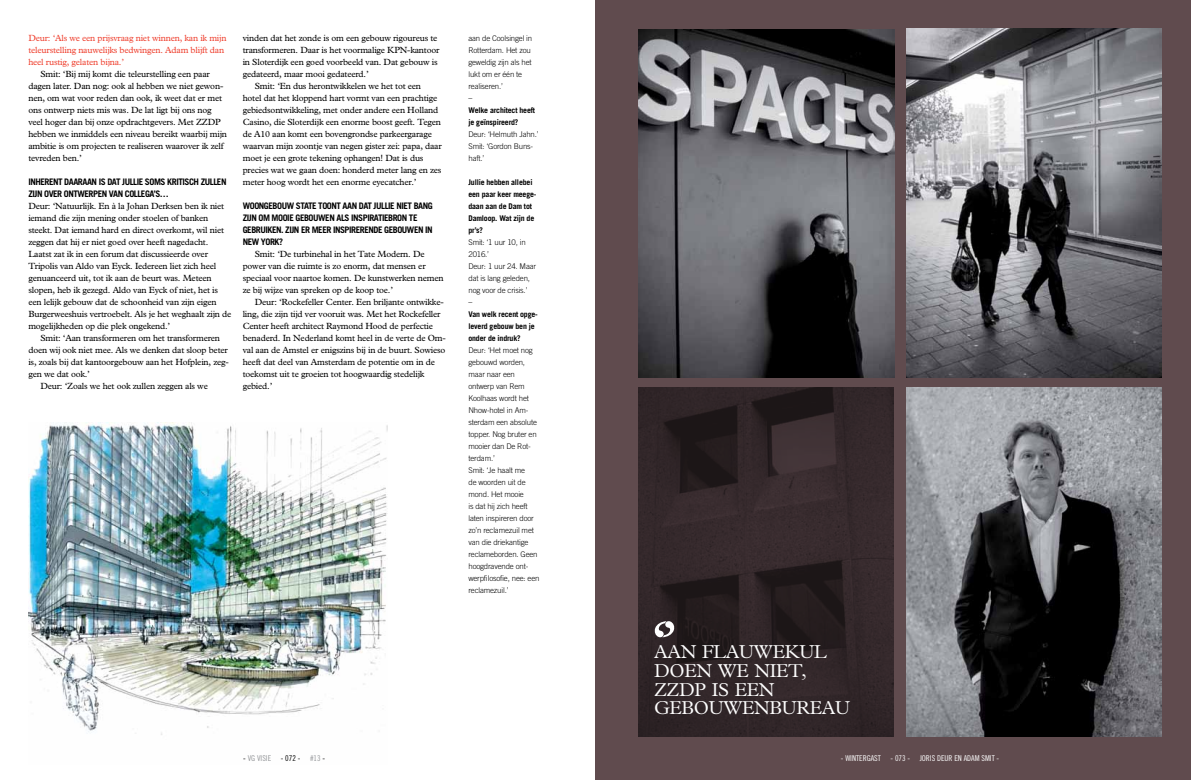
<style>
.page{position:relative;width:1191px;height:780px;background:#fff}
.page>*{position:absolute;margin:0;border:0;box-sizing:border-box;transform-origin:0 0}
.t1{font:300 18.8px/18.8px "M Plantin";letter-spacing:-.02em;color:#fff}
.t2{font:9px/12px "M Plantin";letter-spacing:-.02em;color:#000}
.t3{font:700 9px/12px "Trade Gothic";letter-spacing:-.05em;color:#000}
.t4{font:9px/12px "M Plantin";letter-spacing:-.02em;color:#ef4130}
.t5{font:8px "Trade Gothic Cond Eighteen";color:#fff}
.t6{font:8px "Trade Gothic Cond Eighteen";color:#000}
.t7{font:8px "Trade Gothic Cond Eighteen";color:#939598}
.t8{font:300 7.8px/12px "Trade Gothic";letter-spacing:-.02em;color:#000}
.t9{font:700 7.8px/12px "Trade Gothic";letter-spacing:-.02em;color:#000}
.s1{color:#000}
.s2{color:#939598}
</style>
<div class="page">
<img style="left:28px;top:422px;width:359px;height:313px">
<div style="left:595px;top:0;width:596px;height:780px;background:#604b4e"></div>
<img style="left:906px;top:387px;width:255px;height:349px">
<img style="left:638px;top:29px;width:256px;height:348px">
<img style="left:638px;top:387px;width:255px;height:349px">
<img style="left:906px;top:28px;width:255px;height:349px">
<svg style="left:654px;top:620px;width:21px;height:17px"></svg>
<p class="t4" style="left:28px;top:32px;width:200px">Deur: ‘Als we een prijsvraag niet winnen, kan ik mijn teleurstelling nauwelijks bedwingen. Adam blijft dan heel rustig, gelaten bijna.’</p>
<p class="t2" style="left:28px;top:68px;width:200px;text-indent:12px">Smit: ‘Bij mij komt die teleurstelling een paar dagen later. Dan nog: ook al hebben we niet gewon&shy;nen, om wat voor reden dan ook, ik weet dat er met ons ontwerp niets mis was. De lat ligt bij ons nog veel hoger dan bij onze opdrachtgevers. Met ZZDP hebben we inmiddels een niveau bereikt waarbij mijn ambitie is om projecten te realiseren waarover ik zelf tevreden ben.’</p>
<p class="t3" style="left:28px;top:176px;width:200px">INHERENT DAARAAN IS DAT JULLIE SOMS KRITISCH ZULLEN<br>ZIJN OVER ONTWERPEN VAN COLLEGA’S…</p>
<p class="t2" style="left:28px;top:200px;width:204px">Deur: ‘Natuurlijk. En à la Johan Derksen ben ik niet iemand die zijn mening onder stoelen of banken steekt. Dat iemand hard en direct overkomt, wil niet zeggen dat hij er niet goed over heeft nagedacht.<br>Laatst zat ik in een forum dat discussieerde over Tripolis van Aldo van Eyck. Iedereen liet zich heel genuanceerd uit, tot ik aan de beurt was. Meteen slopen, heb ik gezegd. Aldo van Eyck of niet, het is een lelijk gebouw dat de schoonheid van zijn eigen Burgerweeshuis vertroebelt. Als je het weghaalt zijn de mogelijkheden op die plek ongekend.’</p>
<p class="t2" style="left:40px;top:332px;width:181px">Smit: ‘Aan transformeren om het transformeren</p>
<p class="t2" style="left:28px;top:344px;width:201px">doen wij ook niet mee. Als we denken dat sloop beter</p>
<p class="t2" style="left:28px;top:356px;width:202px">is, zoals bij dat kantoorgebouw aan het Hofplein, zeg-</p>
<p class="t2" style="left:28px;top:368px;width:63px">gen we dat ook.’</p>
<p class="t2" style="left:40px;top:380px;width:169px">Deur: ‘Zoals we het ook zullen zeggen als we</p>
<p class="t2" style="left:243px;top:32px;width:196px">vinden dat het zonde is om een gebouw rigoureus te</p>
<p class="t2" style="left:243px;top:44px;width:198px">transformeren. Daar is het voormalige KPN-kantoor</p>
<p class="t2" style="left:243px;top:56px;width:196px">in Sloterdijk een goed voorbeeld van. Dat gebouw is</p>
<p class="t2" style="left:243px;top:68px;width:127px">gedateerd, maar mooi gedateerd.’</p>
<p class="t2" style="left:255px;top:80px;width:168px">Smit: ‘En dus herontwikkelen we het tot een</p>
<p class="t2" style="left:243px;top:92px;width:196px">hotel dat het kloppend hart vormt van een prachtige</p>
<p class="t2" style="left:243px;top:104px;width:197px">gebiedsontwikkeling, met onder andere een Holland</p>
<p class="t2" style="left:243px;top:116px;width:200px">Casino, die Sloterdijk een enorme boost geeft. Tegen</p>
<p class="t2" style="left:243px;top:128px;width:191px">de A10 aan komt een bovengrondse parkeergarage</p>
<p class="t2" style="left:243px;top:140px;width:200px">waarvan mijn zoontje van negen gister zei: papa, daar</p>
<p class="t2" style="left:243px;top:152px;width:182px">moet je een grote tekening ophangen! Dat is dus</p>
<p class="t2" style="left:243px;top:164px;width:200px">precies wat we gaan doen: honderd meter lang en zes</p>
<p class="t2" style="left:243px;top:176px;width:175px">meter hoog wordt het een enorme eyecatcher.’</p>
<p class="t3" style="left:243px;top:200px;width:192px">WOONGEBOUW STATE TOONT AAN DAT JULLIE NIET BANG ZIJN OM MOOIE GEBOUWEN ALS INSPIRATIEBRON TE GEBRUIKEN. ZIJN ER MEER INSPIRERENDE GEBOUWEN IN NEW YORK?</p>
<p class="t2" style="left:243px;top:248px;width:202px;text-indent:12px">Smit: ‘De turbinehal in het Tate Modern. De power van die ruimte is zo enorm, dat mensen er speciaal voor naartoe komen. De kunstwerken nemen ze bij wijze van spreken op de koop toe.’</p>
<p class="t2" style="left:243px;top:296px;width:204px;text-indent:12px">Deur: ‘Rockefeller Center. Een briljante ontwikke&shy;ling, die zijn tijd ver vooruit was. Met het Rockefeller Center heeft architect Raymond Hood de perfectie benaderd. In Nederland komt heel in de verte de Om&shy;val aan de Amstel er enigszins bij in de buurt. Sowieso heeft dat deel van Amsterdam de potentie om in de toekomst uit te groeien tot hoogwaardig stedelijk gebied.’</p>
<p class="t8" style="left:468px;top:32px;width:65px">aan de Coolsingel in<br>Rotterdam. Het zou geweldig zijn als het lukt om er één te realiseren.’</p>
<p class="t8" style="left:468px;top:89px;width:5px">_</p>
<p class="t9" style="left:468px;top:104px;width:68px">WELKE ARCHITECT HEEFT<br>JE GEÏNSPIREERD?</p>
<p class="t8" style="left:468px;top:128px;width:72px">Deur: ‘Helmuth Jahn.’<br>Smit: ‘Gordon Buns&shy;haft.’</p>
<p class="t9" style="left:468px;top:176px;width:70px">JULLIE HEBBEN ALLEBEI<br>EEN PAAR KEER MEEGE-<br>DAAN AAN DE DAM TOT<br>DAMLOOP. WAT ZIJN DE<br>PR’S?</p>
<p class="t8" style="left:468px;top:236px;width:69px">Smit: ‘1 uur 10, in<br>2016.’<br>Deur: 1 uur 24. Maar dat is lang geleden, nog voor de crisis.’</p>
<p class="t8" style="left:468px;top:293px;width:5px">_</p>
<p class="t9" style="left:468px;top:308px;width:71px">VAN WELK RECENT OPGE-<br>LEVERD GEBOUW BEN JE<br>ONDER DE INDRUK?</p>
<p class="t8" style="left:468px;top:344px;width:73px">Deur: ‘Het moet nog gebouwd worden, maar naar een ontwerp van Rem<br>Koolhaas wordt het<br>Nhow-hotel in Am&shy;sterdam een absolute topper. Nog bruter en mooier dan De Rot&shy;terdam.’<br>Smit: ‘Je haalt me<br>de woorden uit de mond. Het mooie<br>is dat hij zich heeft laten inspireren door zo’n reclamezuil met van die driekantige reclameborden. Geen hoogdravende ont&shy;werpfilosofie, nee: een reclamezuil.’</p>
<h1 class="t1" style="left:654px;top:642px;width:198px">AAN FLAUWEKUL<br>DOEN WE NIET,<br>ZZDP IS EEN<br>GEBOUWENBUREAU</h1>
<p class="t7" style="left:243px;top:753px;width:21px"><span class="s1">-</span> VG VISIE</p>
<p class="t6" style="left:281px;top:753px;width:46px">- 072 - <span class="s2">#13</span> -</p>
<p class="t5" style="left:841px;top:753px;width:101px">- WINTERGAST - 073 - JORIS DEUR</p>
<p class="t5" style="left:954px;top:753px;width:46px">EN ADAM SMIT-</p>
</div>
